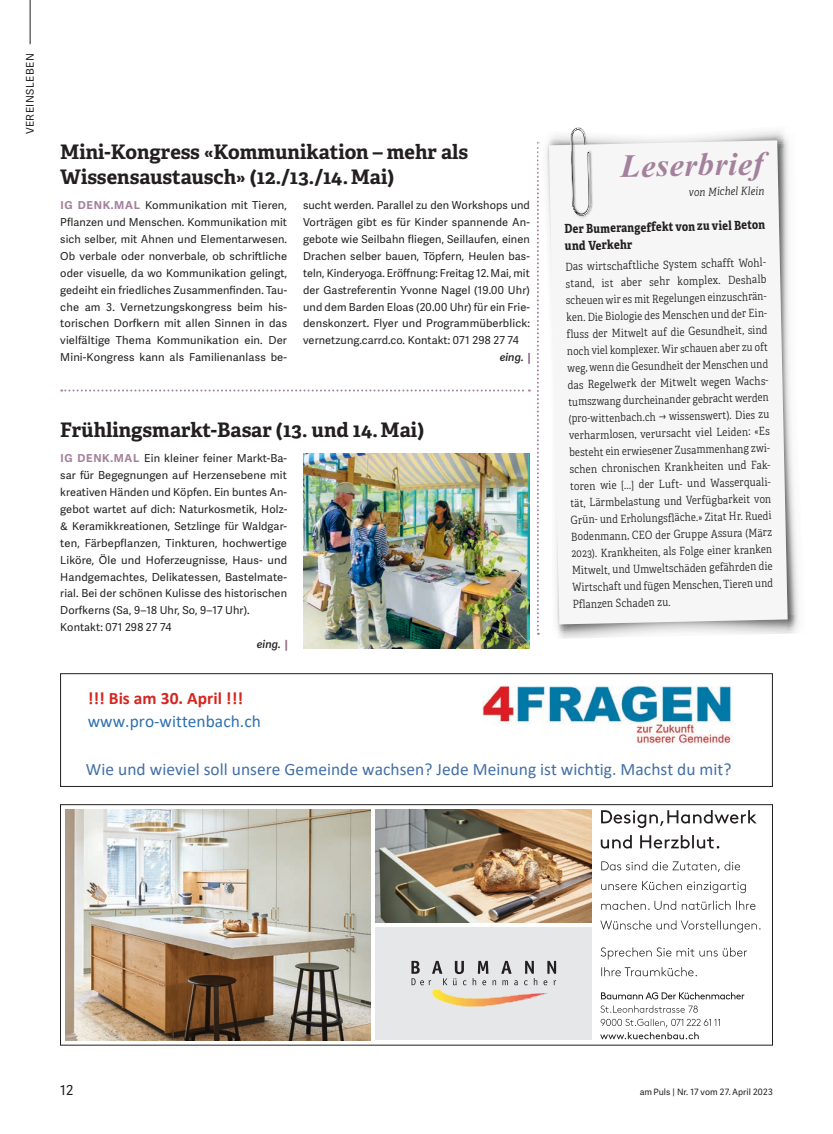
<style>
.page{position:relative;width:833px;height:1134px;background:#fff}
.page>*{position:absolute;margin:0;border:0;box-sizing:border-box;transform-origin:0 0}
.t1{font:italic 700 32.5px "Times New Roman MT Std";color:#a3819c}
.t2{font:700 20px/25px "Adelle";color:#231f20}
.t3{font:17.38px "Calibri";letter-spacing:.005em;color:#426fa6}
.t4{font:17.38px "Calibri";color:#3072ae}
.t5{font:13.75px "Adelle Sans";color:#231f20}
.t6{font:700 12.5px/17.1px "Adelle Condensed";color:#231f20}
.t7{font:300 11.25px/16.9px "Adelle Condensed";color:#231f20}
.t8{font:italic 300 11.25px "Adelle Condensed";color:#231f20}
.t9{font:11px/16.9px "Adelle Sans";letter-spacing:.01em;color:#231f20;text-align:justify}
.t10{font:italic 600 11px "Adelle Sans";letter-spacing:.005em;color:#231f20}
.t11{font:10.62px "Adelle Sans";letter-spacing:.05em;color:#231f20}
.t12{font:8.75px "Adelle Sans";letter-spacing:.01em;color:#231f20}
.s1{font-weight:700;color:#a3819c}
</style>
<div class="page">
<hr style="left:30px;top:0;width:1px;height:44px;background:#231f20">
<svg style="left:528px;top:353px;width:2px;height:11px"></svg>
<svg style="left:285px;top:640px;width:2px;height:11px"></svg>
<svg style="left:61px;top:389px;width:469px;height:2px"></svg>
<div style="left:60px;top:804px;width:712px;height:241px;border:1px solid #231f20"></div>
<img style="left:66px;top:810px;width:304px;height:230px">
<img style="left:376px;top:810px;width:216px;height:112px">
<div style="left:376px;top:927px;width:216px;height:113px;background:#e6e7e9"></div>
<svg style="left:547px;top:961px;width:9px;height:13px"></svg>
<svg style="left:524px;top:961px;width:13px;height:24px"></svg>
<svg style="left:543px;top:980px;width:4px;height:5px"></svg>
<svg style="left:553px;top:980px;width:3px;height:5px"></svg>
<svg style="left:411px;top:961px;width:107px;height:46px"></svg>
<svg style="left:600px;top:1019px;width:120px;height:20px"></svg>
<svg style="left:600px;top:1005px;width:98px;height:8px"></svg>
<svg style="left:601px;top:992px;width:143px;height:7px"></svg>
<svg style="left:601px;top:835px;width:118px;height:13px"></svg>
<svg style="left:601px;top:810px;width:155px;height:18px"></svg>
<svg style="left:601px;top:967px;width:96px;height:9px"></svg>
<svg style="left:600px;top:947px;width:147px;height:12px"></svg>
<svg style="left:600px;top:920px;width:160px;height:12px"></svg>
<svg style="left:601px;top:901px;width:154px;height:9px"></svg>
<svg style="left:601px;top:881px;width:145px;height:12px"></svg>
<svg style="left:601px;top:861px;width:139px;height:11px"></svg>
<svg style="left:537px;top:131px;width:262px;height:507px"></svg>
<div style="left:549px;top:140px;width:238px;height:484px;background:#f6f6f6"></div>
<svg style="left:567px;top:127px;width:29px;height:96px"></svg>
<div style="left:60px;top:673px;width:712px;height:114px;border:1px solid #231f20"></div>
<img style="left:482px;top:686px;width:250px;height:58px">
<img style="left:303px;top:454px;width:227px;height:194px">
<p class="t11" style="left:24px;top:134px;width:83px;rotate:-90deg">VEREINSLEBEN</p>
<h2 class="t2" style="left:60px;top:139px;width:409px">Mini-Kongress «Kommunikation – mehr als<br>Wissensaustausch» (12./13./14. Mai)</h2>
<p class="t9" style="left:60px;top:197px;width:228px"><span class="s1">IG DENK.MAL</span> Kommunikation mit Tieren, Pflanzen und Menschen. Kommunikation mit sich selber, mit Ahnen und Elementarwesen.<br>Ob verbale oder nonverbale, ob schriftliche oder visuelle, da wo Kommunikation gelingt, gedeiht ein friedliches Zusammenfinden. Tau&shy;che am 3. Vernetzungskongress beim his&shy;torischen Dorfkern mit allen Sinnen in das vielfältige Thema Kommunikation ein. Der Mini-Kongress kann als Familienanlass be-</p>
<p class="t9" style="left:303px;top:197px;width:228px">sucht werden. Parallel zu den Workshops und Vorträgen gibt es für Kinder spannende An&shy;gebote wie Seilbahn fliegen, Seillaufen, einen Drachen selber bauen, Töpfern, Heulen bas&shy;teln, Kinderyoga. Eröffnung: Freitag 12. Mai, mit der Gastreferentin Yvonne Nagel (19.00 Uhr) und dem Barden Eloas (20.00 Uhr) für ein Frie&shy;denskonzert. Flyer und Programmüberblick: vernetzung.carrd.co. Kontakt: 071 298 27 74</p>
<p class="t10" style="left:499px;top:351px;width:26px">eing.</p>
<h2 class="t2" style="left:60px;top:418px;width:365px">Frühlingsmarkt-Basar (13. und 14. Mai)</h2>
<p class="t9" style="left:60px;top:450px;width:228px;text-align:left"><span class="s1">IG DENK.MAL</span> Ein kleiner feiner Markt-Ba&shy;sar für Begegnungen auf Herzensebene mit kreativen Händen und Köpfen. Ein buntes An&shy;gebot wartet auf dich: Naturkosmetik, Holz-&amp; Keramikkreationen, Setzlinge für Waldgar&shy;ten, Färbepflanzen, Tinkturen, hochwertige Liköre, Öle und Hoferzeugnisse, Haus- und Handgemachtes, Delikatessen, Bastelmate&shy;rial. Bei der schönen Kulisse des historischen Dorfkerns (Sa, 9–18 Uhr, So, 9–17 Uhr).<br>Kontakt: 071 298 27 74</p>
<p class="t10" style="left:257px;top:638px;width:26px">eing.</p>
<h3 class="t4" style="left:88px;top:709px;width:175px">www.pro-wittenbach.ch</h3>
<h1 class="t1" style="left:620px;top:143px;width:145px;rotate:-1deg">Leserbrief</h1>
<p class="t8" style="left:688px;top:185px;width:77px;rotate:-1deg">von Michel Klein</p>
<p class="t6" style="left:564px;top:220px;width:202px;rotate:-1deg">Der Bumerangeffekt von zu viel Beton und Verkehr</p>
<p class="t7" style="left:565px;top:258px;width:206px;rotate:-1deg">Das wirtschaftliche System schafft Wohl&shy;stand, ist aber sehr komplex. Deshalb scheuen wir es mit Regelungen einzuschrän&shy;ken. Die Biologie des Menschen und der Ein&shy;fluss der Mitwelt auf die Gesundheit, sind noch viel komplexer. Wir schauen aber zu oft weg, wenn die Gesundheit der Menschen und das Regelwerk der Mitwelt wegen Wachs&shy;tumszwang durcheinander gebracht werden (pro-wittenbach.ch ➡ wissenswert). Dies zu verharmlosen, verursacht viel Leiden: «Es besteht ein erwiesener Zusammenhang zwi&shy;schen chronischen Krankheiten und Fak&shy;toren wie […] der Luft- und Wasserquali&shy;tät, Lärmbelastung und Verfügbarkeit von Grün- und Erholungsfläche.» Zitat Hr. Ruedi Bodenmann, CEO der Gruppe Assura (März 2023). Krankheiten, als Folge einer kranken Mitwelt, und Umweltschäden gefährden die Wirtschaft und fügen Menschen, Tieren und Pflanzen Schaden zu.</p>
<h3 class="t3" style="left:86px;top:757px;width:647px">Wie und wieviel soll unsere Gemeinde wachsen? Jede Meinung ist wichtig. Machst du mit?</h3>
<p class="t5" style="left:60px;top:1082px;width:15px">12</p>
<p class="t12" style="left:639px;top:1087px;width:134px">am Puls | Nr. 17 vom 27. April 2023</p>
</div>
